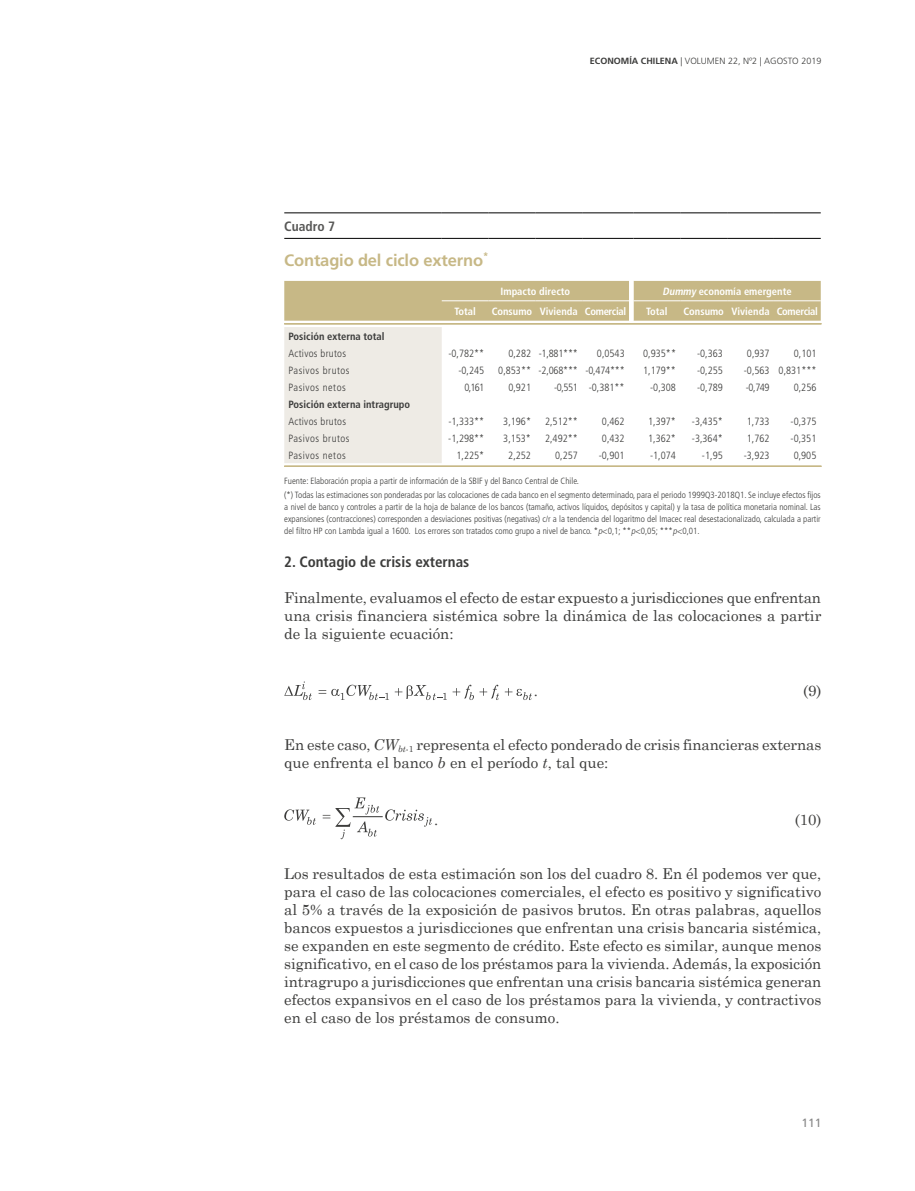
<style>
.page{position:relative;width:915px;height:1191px;background:#fff}
.page>*{position:absolute;margin:0;border:0;box-sizing:border-box;transform-origin:0 0}
.t1{font:700 16.5px "Frutiger LT Std";letter-spacing:-.01em;color:#c7b886}
.t2{font:15px/18px "Century Schoolbook";color:#3c3c3b;text-align:justify}
.t3{font:700 condensed 15px "Frutiger LT Std";color:#3c3c3b}
.t4{font:700 condensed 13.5px "Frutiger LT Std";color:#575756}
.t5{font:12px "Frutiger LT Std";color:#878787}
.t6{font:300 condensed 10.5px "Frutiger LT Std";color:#3c3c3b}
.t7{font:700 condensed 10.5px "Frutiger LT Std";color:#fff}
.t8{font:300 condensed 10.5px "Frutiger LT Std";letter-spacing:.05em;color:#3c3c3b}
.t9{font:700 condensed 10.5px "Frutiger LT Std";color:#3c3c3b}
.t10{font:300 condensed 10.5px "Frutiger LT Std";letter-spacing:.025em;color:#3c3c3b}
.t11{font:300 condensed 10.5px "Frutiger LT Std";letter-spacing:-.02em;color:#3c3c3b}
.t12{font:700 9.6px "Frutiger LT Std";color:#c7b886}
.t13{font:300 condensed 9px/12px "Frutiger LT Std";color:#3c3c3b}
.t14{font:300 9px "Frutiger LT Std";color:#3c3c3b}
.s1{font-weight:700}
.s2{font-style:italic}
</style>
<div class="page">
<div style="left:284px;top:281px;width:536px;height:40px;background:#c7b886"></div>
<div style="left:284px;top:327px;width:157px;height:136px;background:#eeebe5"></div>
<hr style="left:284px;top:213px;width:157px;height:1px;background:#000">
<hr style="left:441px;top:213px;width:47px;height:1px;background:#000">
<hr style="left:488px;top:213px;width:47px;height:1px;background:#000">
<hr style="left:535px;top:213px;width:47px;height:1px;background:#000">
<hr style="left:582px;top:213px;width:46px;height:1px;background:#000">
<hr style="left:633px;top:213px;width:47px;height:1px;background:#000">
<hr style="left:680px;top:213px;width:46px;height:1px;background:#000">
<hr style="left:726px;top:213px;width:47px;height:1px;background:#000">
<hr style="left:773px;top:213px;width:47px;height:1px;background:#000">
<hr style="left:284px;top:238px;width:157px;height:1px;background:#000">
<hr style="left:441px;top:238px;width:47px;height:1px;background:#000">
<hr style="left:488px;top:238px;width:47px;height:1px;background:#000">
<hr style="left:535px;top:238px;width:47px;height:1px;background:#000">
<hr style="left:582px;top:238px;width:46px;height:1px;background:#000">
<hr style="left:633px;top:238px;width:47px;height:1px;background:#000">
<hr style="left:680px;top:238px;width:46px;height:1px;background:#000">
<hr style="left:726px;top:238px;width:47px;height:1px;background:#000">
<hr style="left:773px;top:238px;width:47px;height:1px;background:#000">
<hr style="left:441px;top:300px;width:47px;height:1px;background:#fff">
<hr style="left:488px;top:300px;width:47px;height:1px;background:#fff">
<hr style="left:535px;top:300px;width:47px;height:1px;background:#fff">
<hr style="left:582px;top:300px;width:46px;height:1px;background:#fff">
<hr style="left:633px;top:300px;width:47px;height:1px;background:#fff">
<hr style="left:680px;top:300px;width:46px;height:1px;background:#fff">
<hr style="left:726px;top:300px;width:47px;height:1px;background:#fff">
<hr style="left:773px;top:300px;width:47px;height:1px;background:#fff">
<hr style="left:284px;top:323px;width:537px;height:1px;background:#c7b886">
<hr style="left:284px;top:466px;width:537px;height:1px;background:#c7b886">
<svg style="left:284px;top:681px;width:27px;height:19px"></svg>
<svg style="left:318px;top:684px;width:213px;height:16px"></svg>
<svg style="left:284px;top:809px;width:31px;height:15px"></svg>
<svg style="left:322px;top:797px;width:110px;height:42px"></svg>
<p class="t14" style="left:589px;top:56px;width:233px"><span class="s1">ECONOMÍA CHILENA</span> | VOLUMEN 22, Nº2 | AGOSTO 2019</p>
<p class="t4" style="left:284px;top:218px;width:52px">Cuadro 7</p>
<p class="t1" style="left:284px;top:250px;width:200px">Contagio del ciclo externo</p>
<p class="t12" style="left:483px;top:249px;width:7px">*</p>
<p class="t7" style="left:500px;top:285px;width:71px">Impacto directo</p>
<p class="t7" style="left:662px;top:285px;width:130px"><span class="s2">Dummy</span> economía emergente</p>
<p class="t7" style="left:454px;top:305px;width:23px">Total</p>
<p class="t7" style="left:491px;top:305px;width:136px">Consumo Vivienda Comercial</p>
<p class="t7" style="left:646px;top:305px;width:23px">Total</p>
<p class="t7" style="left:683px;top:305px;width:136px">Consumo Vivienda Comercial</p>
<p class="t9" style="left:288px;top:330px;width:97px">Posición externa total</p>
<p class="t10" style="left:288px;top:347px;width:59px">Activos brutos</p>
<p class="t6" style="left:448px;top:347px;width:37px">-0,782**</p>
<p class="t6" style="left:508px;top:347px;width:71px">0,282 -1,881***</p>
<p class="t6" style="left:596px;top:347px;width:29px">0,0543</p>
<p class="t6" style="left:643px;top:347px;width:34px">0,935**</p>
<p class="t6" style="left:696px;top:347px;width:27px">-0,363</p>
<p class="t6" style="left:746px;top:347px;width:24px">0,937</p>
<p class="t6" style="left:793px;top:347px;width:24px">0,101</p>
<p class="t8" style="left:288px;top:364px;width:63px">Pasivos brutos</p>
<p class="t6" style="left:458px;top:364px;width:27px">-0,245</p>
<p class="t11" style="left:498px;top:364px;width:128px">0,853** -2,068*** -0,474***</p>
<p class="t6" style="left:643px;top:364px;width:34px">1,179**</p>
<p class="t6" style="left:696px;top:364px;width:27px">-0,255</p>
<p class="t6" style="left:743px;top:364px;width:74px">-0,563 0,831***</p>
<p class="t8" style="left:288px;top:381px;width:59px">Pasivos netos</p>
<p class="t6" style="left:464px;top:381px;width:21px">0,161</p>
<p class="t6" style="left:508px;top:381px;width:24px">0,921</p>
<p class="t6" style="left:554px;top:381px;width:72px">-0,551 -0,381**</p>
<p class="t6" style="left:650px;top:381px;width:27px">-0,308</p>
<p class="t6" style="left:696px;top:381px;width:27px">-0,789</p>
<p class="t6" style="left:745px;top:381px;width:25px">-0,749</p>
<p class="t6" style="left:793px;top:381px;width:24px">0,256</p>
<p class="t9" style="left:288px;top:398px;width:123px">Posición externa intragrupo</p>
<p class="t10" style="left:288px;top:415px;width:59px">Activos brutos</p>
<p class="t6" style="left:448px;top:415px;width:37px">-1,333**</p>
<p class="t6" style="left:503px;top:415px;width:29px">3,196*</p>
<p class="t6" style="left:545px;top:415px;width:34px">2,512**</p>
<p class="t6" style="left:601px;top:415px;width:24px">0,462</p>
<p class="t6" style="left:648px;top:415px;width:29px">1,397*</p>
<p class="t6" style="left:691px;top:415px;width:32px">-3,435*</p>
<p class="t6" style="left:746px;top:415px;width:24px">1,733</p>
<p class="t6" style="left:790px;top:415px;width:27px">-0,375</p>
<p class="t8" style="left:288px;top:432px;width:63px">Pasivos brutos</p>
<p class="t6" style="left:448px;top:432px;width:37px">-1,298**</p>
<p class="t6" style="left:503px;top:432px;width:29px">3,153*</p>
<p class="t6" style="left:545px;top:432px;width:34px">2,492**</p>
<p class="t6" style="left:601px;top:432px;width:24px">0,432</p>
<p class="t6" style="left:648px;top:432px;width:29px">1,362*</p>
<p class="t6" style="left:691px;top:432px;width:32px">-3,364*</p>
<p class="t6" style="left:746px;top:432px;width:24px">1,762</p>
<p class="t6" style="left:790px;top:432px;width:27px">-0,351</p>
<p class="t8" style="left:288px;top:449px;width:59px">Pasivos netos</p>
<p class="t6" style="left:456px;top:449px;width:29px">1,225*</p>
<p class="t6" style="left:508px;top:449px;width:24px">2,252</p>
<p class="t6" style="left:555px;top:449px;width:24px">0,257</p>
<p class="t6" style="left:598px;top:449px;width:27px">-0,901</p>
<p class="t6" style="left:650px;top:449px;width:27px">-1,074</p>
<p class="t6" style="left:701px;top:449px;width:22px">-1,95</p>
<p class="t6" style="left:743px;top:449px;width:27px">-3,923</p>
<p class="t6" style="left:793px;top:449px;width:24px">0,905</p>
<p class="t13" style="left:284px;top:474px;width:538px;line-height:14.1px">Fuente: Elaboración propia a partir de información de la SBIF y del Banco Central de Chile.<br>(*) Todas las estimaciones son ponderadas por las colocaciones de cada banco en el segmento determinado, para el periodo 1999Q3-2018Q1. Se incluye efectos fijos</p>
<p class="t13" style="left:284px;top:501px;width:538px;text-align:justify">a nivel de banco y controles a partir de la hoja de balance de los bancos (tamaño, activos líquidos, depósitos y capital) y la tasa de política monetaria nominal. Las expansiones (contracciones) corresponden a desviaciones positivas (negativas) c/r a la tendencia del logaritmo del Imacec real desestacionalizado, calculada a partir del filtro HP con Lambda igual a 1600. Los errores son tratados como grupo a nivel de banco. *<span class="s2">p</span>&lt;0,1; **<span class="s2">p</span>&lt;0,05; ***<span class="s2">p</span>&lt;0,01.</p>
<p class="t3" style="left:284px;top:552px;width:186px">2. Contagio de crisis externas</p>
<p class="t2" style="left:284px;top:588px;width:538px">Finalmente, evaluamos el efecto de estar expuesto a jurisdicciones que enfrentan una crisis financiera sistémica sobre la dinámica de las colocaciones a partir de la siguiente ecuación:</p>
<p class="t2" style="left:533px;top:681px;width:6px">.</p>
<p class="t2" style="left:802px;top:681px;width:20px">(9)</p>
<p class="t2" style="left:284px;top:735px;width:538px">En este caso, <span class="s2">CW</span><sub>bt</sub><sub>-1</sub> representa el efecto ponderado de crisis financieras externas que enfrenta el banco <span class="s2">b</span> en el período <span class="s2">t</span>, tal que:</p>
<p class="t2" style="left:434px;top:810px;width:6px">.</p>
<p class="t2" style="left:794px;top:810px;width:28px">(10)</p>
<p class="t2" style="left:284px;top:864px;width:538px">Los resultados de esta estimación son los del cuadro 8. En él podemos ver que, para el caso de las colocaciones comerciales, el efecto es positivo y significativo al 5% a través de la exposición de pasivos brutos. En otras palabras, aquellos bancos expuestos a jurisdicciones que enfrentan una crisis bancaria sistémica, se expanden en este segmento de crédito. Este efecto es similar, aunque menos significativo, en el caso de los préstamos para la vivienda. Además, la exposición intragrupo a jurisdicciones que enfrentan una crisis bancaria sistémica generan efectos expansivos en el caso de los préstamos para la vivienda, y contractivos en el caso de los préstamos de consumo.</p>
<p class="t5" style="left:801px;top:1116px;width:22px">111</p>
</div>
